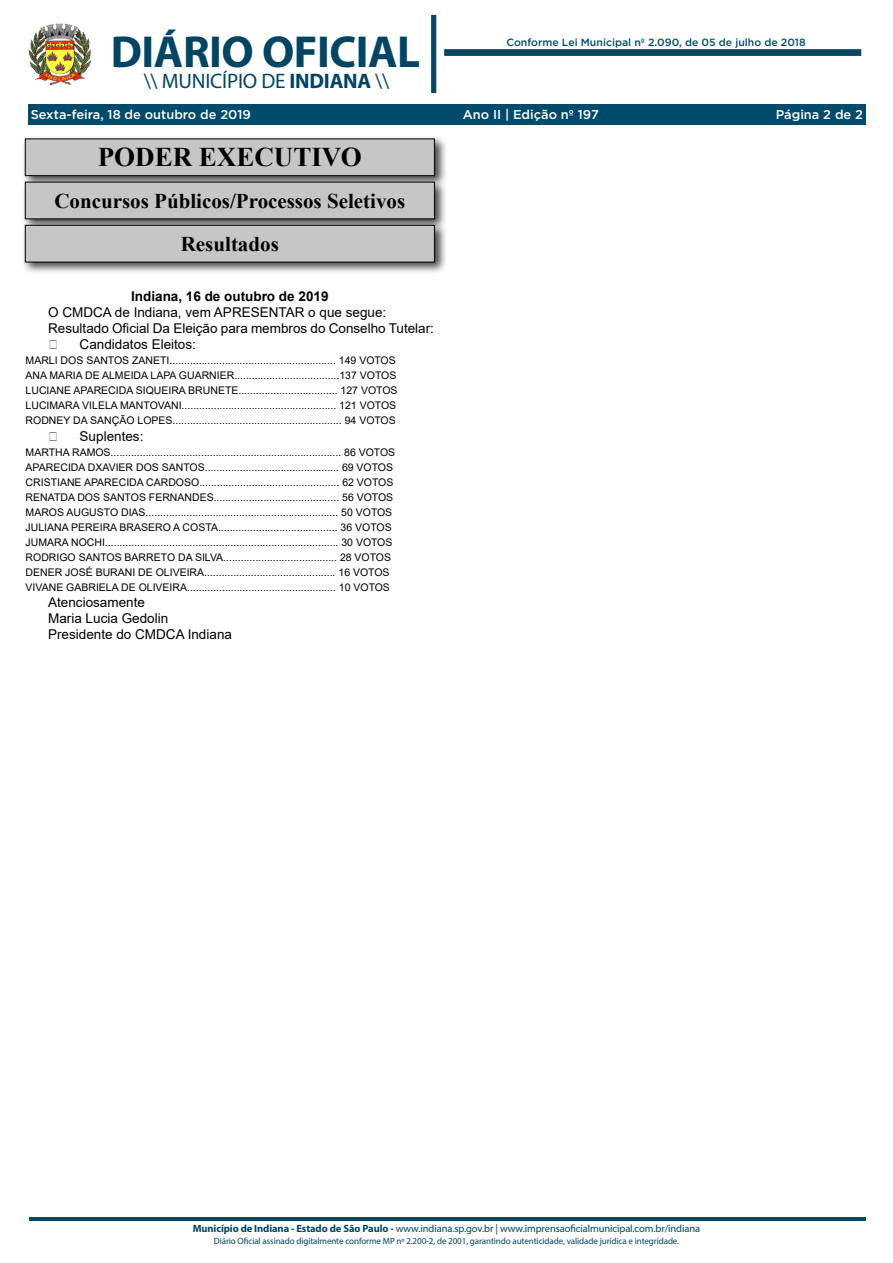
<style>
.page{position:relative;width:893px;height:1263px;background:#fff}
.page>*{position:absolute;margin:0;border:0;box-sizing:border-box;transform-origin:0 0}
.t1{font:700 45px "Myriad Pro";letter-spacing:-.01em;color:#004563}
.t2{font:700 27px "Times New Roman";color:#000}
.t3{font:700 21px "Times New Roman";color:#000}
.t4{font:21px "Myriad Pro";letter-spacing:-.01em;color:#004563}
._2_-_Corpo{font:13.5px "Arial";color:#000}
._1_-_Cabeçalho{font:700 13.5px "Arial";color:#000}
.t5{font:500 12.75px "Gotham";color:#fff}
._8_-_Orçamento{font:10.5px "Arial";color:#000}
.t6{font:10.5px "Myriad Pro";letter-spacing:-.01em;color:#004563}
.t7{font:500 10.5px "Gotham";color:#004b6c}
.t8{font:9px "Myriad Pro";letter-spacing:-.01em;color:#004563}
.s1{font-weight:700}
</style>
<div class="page">
<div style="left:28px;top:104px;width:837px;height:21px;background:#004b6c"></div>
<img style="left:28px;top:23px;width:64px;height:63px">
<svg style="left:431px;top:15px;width:5px;height:78px"></svg>
<svg style="left:444px;top:50px;width:417px;height:6px;background:#094965"></svg>
<hr style="left:29px;top:1218px;width:836px;height:3px;background:#004b6c">
<div style="left:21px;top:135px;width:426px;height:54px;background:#000;opacity:.75"></div>
<div style="left:25px;top:139px;width:409px;height:37px;background:#c6c6c6"></div>
<div style="left:25px;top:139px;width:410px;height:37px;border:1px solid #000"></div>
<div style="left:21px;top:178px;width:426px;height:54px;background:#000;opacity:.75"></div>
<div style="left:25px;top:182px;width:409px;height:37px;background:#c6c6c6"></div>
<div style="left:21px;top:221px;width:426px;height:54px;background:#000;opacity:.75"></div>
<div style="left:25px;top:225px;width:409px;height:37px;background:#c6c6c6"></div>
<div style="left:25px;top:225px;width:410px;height:37px;border:1px solid #000"></div>
<h1 class="t1" style="left:111px;top:23px;width:311px">DIÁRIO OFICIAL</h1>
<h3 class="t4" style="left:144px;top:68px;width:247px">\\ MUNICÍPIO DE <span class="s1">INDIANA</span> \\</h3>
<p class="t7" style="left:506px;top:35px;width:301px">Conforme Lei Municipal nº 2.090, de 05 de julho de 2018</p>
<p class="t5" style="left:31px;top:106px;width:222px">Sexta-feira, 18 de outubro de 2019</p>
<p class="t5" style="left:463px;top:106px;width:138px">Ano II | Edição nº 197</p>
<p class="t5" style="left:776px;top:106px;width:89px">Página 2 de 2</p>
<p class="t2" style="left:98px;top:138px;width:266px">PODER EXECUTIVO</p>
<p class="t3" style="left:54px;top:185px;width:352px">Concursos Públicos/Processos Seletivos</p>
<p class="t3" style="left:181px;top:229px;width:100px">Resultados</p>
<p class="_1_-_Cabeçalho" style="left:131px;top:287px;width:199px">Indiana, 16 de outubro de 2019</p>
<p class="_2_-_Corpo" style="left:48px;top:303px;width:340px">O CMDCA de Indiana, vem APRESENTAR o que segue:</p>
<p class="_2_-_Corpo" style="left:48px;top:319px;width:387px">Resultado Oficial Da Eleição para membros do Conselho Tutelar:</p>
<p class="_2_-_Corpo" style="left:80px;top:335px;width:118px">Candidatos Eleitos:</p>
<p class="_8_-_Orçamento" style="left:26px;top:353px;width:372px">MARLI DOS SANTOS ZANETI......................................................... 149 VOTOS</p>
<p class="_8_-_Orçamento" style="left:26px;top:368px;width:372px">ANA MARIA DE ALMEIDA LAPA GUARNIER....................................137 VOTOS</p>
<p class="_8_-_Orçamento" style="left:26px;top:383px;width:373px">LUCIANE APARECIDA SIQUEIRA BRUNETE.................................. 127 VOTOS</p>
<p class="_8_-_Orçamento" style="left:26px;top:398px;width:372px">LUCIMARA VILELA MANTOVANI..................................................... 121 VOTOS</p>
<p class="_8_-_Orçamento" style="left:26px;top:413px;width:372px">RODNEY DA SANÇÃO LOPES.......................................................... 94 VOTOS</p>
<p class="_2_-_Corpo" style="left:80px;top:427px;width:65px">Suplentes:</p>
<p class="_8_-_Orçamento" style="left:26px;top:445px;width:371px">MARTHA RAMOS............................................................................... 86 VOTOS</p>
<p class="_8_-_Orçamento" style="left:26px;top:460px;width:369px">APARECIDA DXAVIER DOS SANTOS.............................................. 69 VOTOS</p>
<p class="_8_-_Orçamento" style="left:26px;top:475px;width:369px">CRISTIANE APARECIDA CARDOSO................................................ 62 VOTOS</p>
<p class="_8_-_Orçamento" style="left:26px;top:490px;width:369px">RENATDA DOS SANTOS FERNANDES........................................... 56 VOTOS</p>
<p class="_8_-_Orçamento" style="left:26px;top:505px;width:368px">MAROS AUGUSTO DIAS.................................................................. 50 VOTOS</p>
<p class="_8_-_Orçamento" style="left:26px;top:520px;width:368px">JULIANA PEREIRA BRASERO A COSTA......................................... 36 VOTOS</p>
<p class="_8_-_Orçamento" style="left:26px;top:535px;width:368px">JUMARA NOCHI................................................................................ 30 VOTOS</p>
<p class="_8_-_Orçamento" style="left:26px;top:550px;width:367px">RODRIGO SANTOS BARRETO DA SILVA....................................... 28 VOTOS</p>
<p class="_8_-_Orçamento" style="left:26px;top:565px;width:365px">DENER JOSÉ BURANI DE OLIVEIRA............................................. 16 VOTOS</p>
<p class="_8_-_Orçamento" style="left:26px;top:580px;width:366px">VIVANE GABRIELA DE OLIVEIRA................................................... 10 VOTOS</p>
<p class="_2_-_Corpo" style="left:48px;top:593px;width:98px">Atenciosamente</p>
<p class="_2_-_Corpo" style="left:48px;top:609px;width:122px">Maria Lucia Gedolin</p>
<p class="_2_-_Corpo" style="left:48px;top:625px;width:185px">Presidente do CMDCA Indiana</p>
<p class="t6" style="left:193px;top:1222px;width:509px"><span class="s1">Município de Indiana - Estado de São Paulo -</span> www.indiana.sp.gov.br | www.imprensaoficialmunicipal.com.br/indiana</p>
<p class="t8" style="left:214px;top:1236px;width:467px">Diário Oficial assinado digitalmente conforme MP nº 2.200-2, de 2001, garantindo autenticidade, validade jurídica e integridade.</p>
</div>
